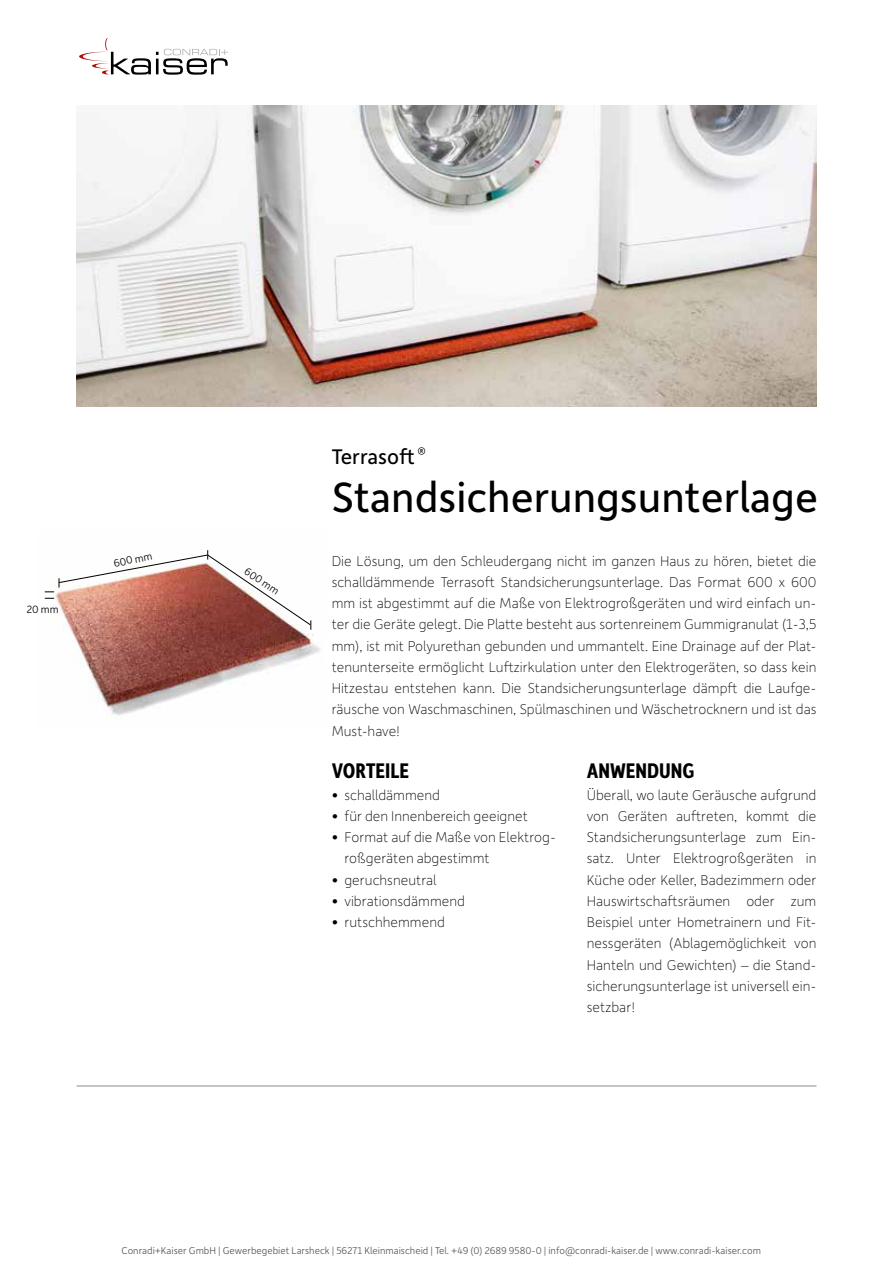
<style>
.page{position:relative;width:893px;height:1263px;background:#fff}
.page>*{position:absolute;margin:0;border:0;box-sizing:border-box;transform-origin:0 0}
.t1{font:45px "Depot New";color:#000}
.t2{font:700 22.5px "Depot New Condensed";color:#000}
.t3{font:22.5px "Depot New";color:#000}
.t4{font:100 15px/21.3px "Depot New";color:#000;text-align:justify}
.t5{font:300 11.25px "Depot New";color:#000}
.t6{font:300 10.5px "Depot New";color:#575756}
</style>
<div class="page">
<img style="left:77px;top:106px;width:739px;height:300px">
<img style="left:44px;top:591px;width:276px;height:125px">
<svg style="left:45px;top:550px;width:266px;height:80px"></svg>
<svg style="left:79px;top:38px;width:149px;height:37px"></svg>
<hr style="left:77px;top:1085px;width:739px;height:2px;background:#b3b2b2">
<p class="t5" style="left:27px;top:602px;width:33px">20 mm</p>
<p class="t5" style="left:112px;top:556px;width:41px;rotate:-11deg">600 mm</p>
<p class="t5" style="left:250px;top:564px;width:41px;rotate:34deg">600 mm</p>
<h2 class="t3" style="left:332px;top:441px;width:96px">Terrasoft <sup>®</sup></h2>
<h1 class="t1" style="left:332px;top:468px;width:488px">Standsicherungsunterlage</h1>
<p class="t4" style="left:332px;top:549px;width:486px">Die Lösung, um den Schleudergang nicht im ganzen Haus zu hören, bietet die schalldämmende Terrasoft Standsicherungsunterlage. Das Format 600 x 600 mm ist abgestimmt auf die Maße von Elektrogroßgeräten und wird einfach un&shy;ter die Geräte gelegt. Die Platte besteht aus sortenreinem Gummigranulat (1-3,5 mm), ist mit Polyurethan gebunden und ummantelt. Eine Drainage auf der Plat&shy;tenunterseite ermöglicht Luftzirkulation unter den Elektrogeräten, so dass kein Hitzestau entstehen kann. Die Standsicherungsunterlage dämpft die Laufge&shy;räusche von Waschmaschinen, Spülmaschinen und Wäschetrocknern und ist das Must-have!</p>
<h2 class="t2" style="left:332px;top:756px;width:79px">VORTEILE</h2>
<p class="t4" style="left:332px;top:783px;width:110px">• schalldämmend</p>
<p class="t4" style="left:332px;top:804px;width:198px">• für den Innenbereich geeignet</p>
<p class="t4" style="left:344px;top:826px;width:213px;text-indent:-13px">• Format auf die Maße von Elektrog&shy;roßgeräten abgestimmt</p>
<p class="t4" style="left:332px;top:868px;width:106px">• geruchsneutral</p>
<p class="t4" style="left:332px;top:889px;width:135px">• vibrationsdämmend</p>
<p class="t4" style="left:332px;top:911px;width:115px">• rutschhemmend</p>
<h2 class="t2" style="left:587px;top:756px;width:109px">ANWENDUNG</h2>
<p class="t4" style="left:587px;top:783px;width:231px">Überall, wo laute Geräusche aufgrund von Geräten auftreten, kommt die Standsicherungsunterlage zum Ein&shy;satz. Unter Elektrogroßgeräten in Küche oder Keller, Badezimmern oder Hauswirtschaftsräumen oder zum Beispiel unter Hometrainern und Fit&shy;nessgeräten (Ablagemöglichkeit von Hanteln und Gewichten) – die Stand&shy;sicherungsunterlage ist universell ein&shy;setzbar!</p>
<p class="t6" style="left:121px;top:1244px;width:641px">Conradi+Kaiser GmbH | Gewerbegebiet Larsheck | 56271 Kleinmaischeid | Tel. +49 (0) 2689 9580-0 | info@conradi-kaiser.de | www.conradi-kaiser.com</p>
</div>
